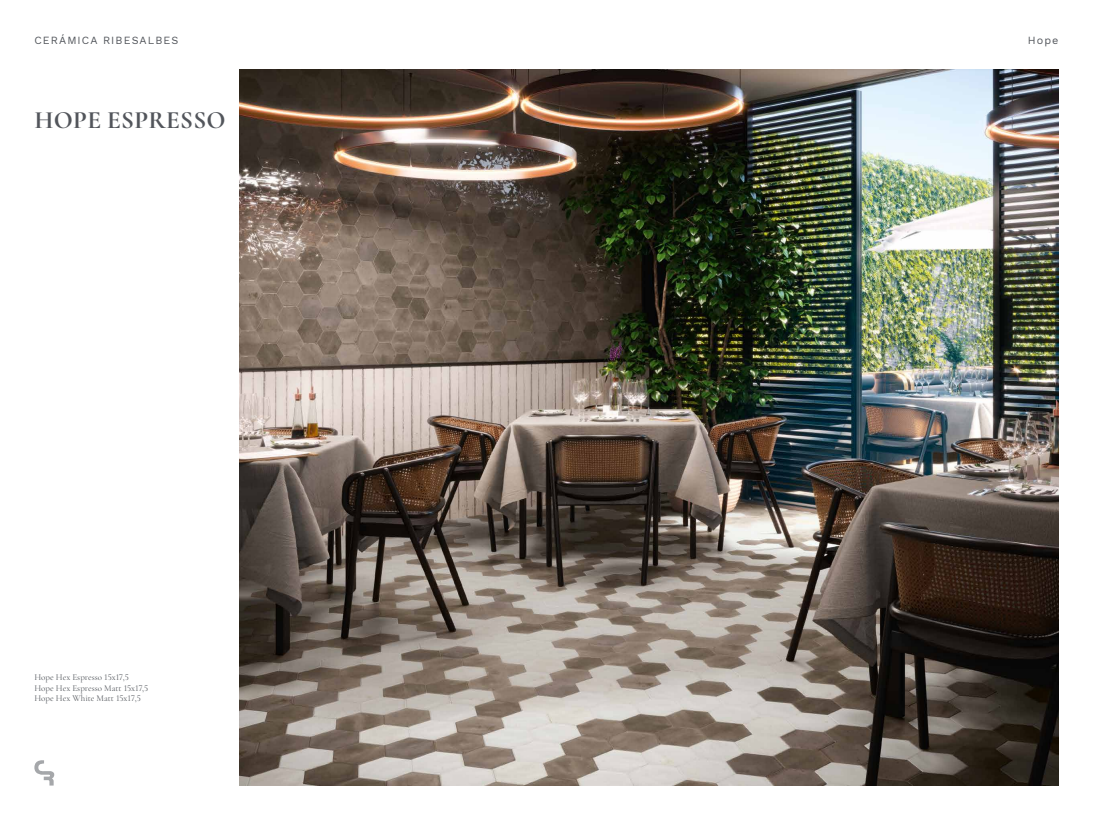
<style>
.page{position:relative;width:1093px;height:820px;background:#fff}
.page>*{position:absolute;margin:0;border:0;box-sizing:border-box;transform-origin:0 0}
.t1{font:700 25px "Cormorant Garamond";letter-spacing:.01em;color:#52555b}
.t2{font:10.8px "Work Sans";letter-spacing:.1em;color:#52555b}
.t3{font:9px/10.8px "Cormorant Garamond";color:#52555b}
</style>
<div class="page">
<svg style="left:34px;top:760px;width:20px;height:25px"></svg>
<img style="left:239px;top:70px;width:819px;height:715px">
<p class="t2" style="left:34px;top:34px;width:145px">CERÁMICA RIBESALBES</p>
<h1 class="t1" style="left:35px;top:104px;width:193px">HOPE ESPRESSO</h1>
<p class="t3" style="left:34px;top:671px;width:115px">Hope Hex Espresso 15x17,5<br>Hope Hex Espresso Matt 15x17,5<br>Hope Hex White Matt 15x17,5</p>
<p class="t2" style="left:1028px;top:34px;width:32px">Hope</p>
</div>
